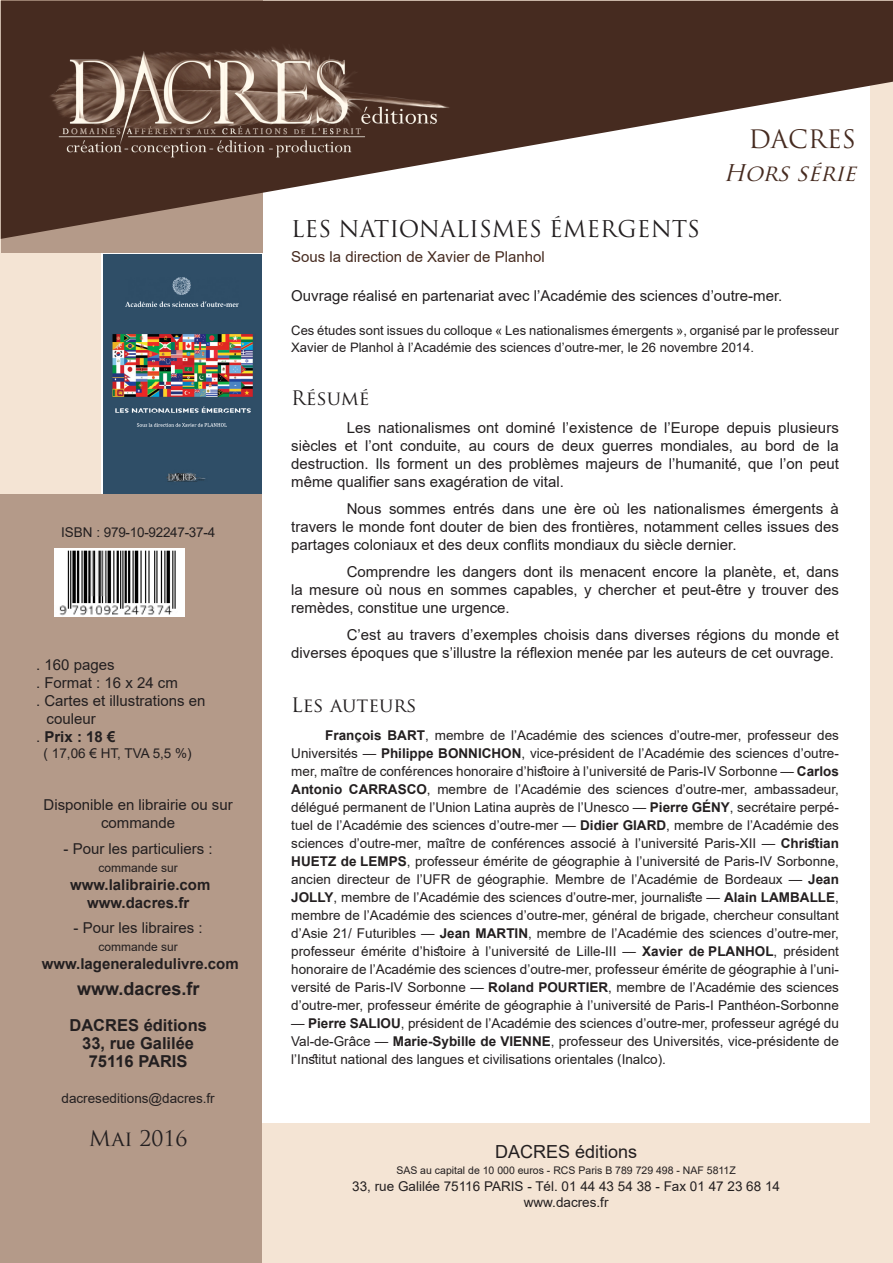
<style>
.page{position:relative;width:893px;height:1263px;background:#fff}
.page>*{position:absolute;margin:0;border:0;box-sizing:border-box;transform-origin:0 0}
.t1{font:24.75px "Trajan Pro";color:#462b20}
.t2{font:22.5px "Trajan Pro";color:#231f20}
.t3{font:italic 22.5px "Trajan Pro";color:#462b20}
.t4{font:21px "Trajan Pro";color:#231f20}
.t5{font:19.5px "Trajan Pro";color:#231f20}
.t6{font:18px "Arial";color:#231f20}
.t7{font:700 18px "Arial";color:#231f20}
.t8{font:700 16.5px "Arial";color:#231f20}
.texte_courant{font:15px/18px "Arial";color:#231f20;text-align:justify}
.t9{font:700 15px "Arial";color:#231f20}
.t10{font:15px "Arial";color:#462b20}
.A_-_texte_courant{font:13.5px/18px "Arial";color:#231f20;text-align:justify}
.A_-_texte_courant-2{font:13.5px "Arial";letter-spacing:-.02em;color:#231f20}
.t11{font:13.05px/16.5px "Arial";color:#231f20}
.t12{font:12px "Arial";color:#231f20}
.t13{font:10.5px "Arial";color:#231f20}
.s1{font-weight:400}
.s2{font-weight:700}
</style>
<div class="page">
<div style="left:1px;top:0;width:892px;height:1263px;background:#f4e4d4"></div>
<div style="left:102px;top:28px;width:768px;height:1095px;background:#fff"></div>
<div style="left:0;top:495px;width:261px;height:768px;background:#b49a89"></div>
<div style="left:1px;top:1px;width:261px;height:252px;background:#b49a89"></div>
<svg style="left:1px;top:1px;width:892px;height:238px"></svg>
<img style="left:28px;top:0;width:438px;height:206px">
<img style="left:104px;top:255px;width:157px;height:238px">
<img style="left:55px;top:548px;width:129px;height:69px">
<p class="A_-_texte_courant-2" style="left:61px;top:523px;width:156px">ISBN : 979-10-92247-37-4</p>
<p class="texte_courant" style="left:36px;top:655px;width:80px">. 160 pages</p>
<p class="texte_courant" style="left:36px;top:673px;width:143px">. Format : 16 x 24 cm</p>
<p class="texte_courant" style="left:47px;top:691px;width:160px;text-indent:-10px">. Cartes et illustrations en couleur</p>
<p class="t9" style="left:36px;top:726px;width:81px"><span class="s1">.</span> Prix : 18 €</p>
<p class="A_-_texte_courant" style="left:44px;top:744px;width:150px">( 17,06 € HT, TVA 5,5 %)</p>
<p class="texte_courant" style="left:44px;top:796px;width:191px;text-align:center">Disponible en librairie ou sur commande</p>
<p class="texte_courant" style="left:64px;top:839px;width:151px">- Pour les particuliers :</p>
<p class="t12" style="left:99px;top:859px;width:81px">commande sur</p>
<p class="t9" style="left:70px;top:874px;width:142px">www.lalibrairie.com</p>
<p class="t9" style="left:87px;top:892px;width:103px">www.dacres.fr</p>
<p class="texte_courant" style="left:74px;top:919px;width:131px">- Pour les libraires :</p>
<p class="t12" style="left:99px;top:939px;width:81px">commande sur</p>
<p class="t9" style="left:42px;top:953px;width:199px">www.lageneraledulivre.com</p>
<p class="t7" style="left:77px;top:976px;width:124px">www.dacres.fr</p>
<p class="t8" style="left:69px;top:1013px;width:139px">DACRES éditions</p>
<p class="t8" style="left:82px;top:1031px;width:113px">33, rue Galilée</p>
<p class="t8" style="left:89px;top:1049px;width:100px">75116 PARIS</p>
<p class="A_-_texte_courant" style="left:62px;top:1089px;width:155px">dacreseditions@dacres.fr</p>
<p class="t4" style="left:89px;top:1125px;width:100px">Mai 2016</p>
<p class="t1" style="left:748px;top:123px;width:109px">DACRES</p>
<p class="t3" style="left:724px;top:159px;width:141px">Horssérie</p>
<p class="t2" style="left:291px;top:214px;width:410px">LES NATIONALISMES ÉMERGENTS</p>
<p class="t10" style="left:291px;top:246px;width:255px">Sous la direction de Xavier de Planhol</p>
<p class="texte_courant" style="left:291px;top:286px;width:493px">Ouvrage réalisé en partenariat avec l’Académie des sciences d’outre-mer.</p>
<p class="t11" style="left:291px;top:322px;width:549px">Ces études sont issues du colloque « Les nationalismes émergents », organisé par le professeur<br>Xavier de Planhol à l’Académie des sciences d’outre-mer, le 26 novembre 2014.</p>
<p class="t5" style="left:291px;top:385px;width:80px">Résumé</p>
<p class="texte_courant" style="left:291px;top:419px;width:549px;text-indent:56px">Les nationalismes ont dominé l’existence de l’Europe depuis plusieurs siècles et l’ont conduite, au cours de deux guerres mondiales, au bord de la destruction. Ils forment un des problèmes majeurs de l’humanité, que l’on peut même qualifier sans exagération de vital.</p>
<p class="texte_courant" style="left:291px;top:500px;width:549px;text-indent:56px">Nous sommes entrés dans une ère où les nationalismes émergents à travers le monde font douter de bien des frontières, notamment celles issues des partages coloniaux et des deux conflits mondiaux du siècle dernier.</p>
<p class="texte_courant" style="left:291px;top:563px;width:549px;text-indent:56px">Comprendre les dangers dont ils menacent encore la planète, et, dans la mesure où nous en sommes capables, y chercher et peut-être y trouver des remèdes, constitue une urgence.</p>
<p class="texte_courant" style="left:291px;top:626px;width:549px;text-indent:56px">C’est au travers d’exemples choisis dans diverses régions du monde et diverses époques que s’illustre la réflexion menée par les auteurs de cet ouvrage.</p>
<p class="t5" style="left:291px;top:692px;width:127px">Les auteurs</p>
<p class="A_-_texte_courant" style="left:291px;top:726px;width:549px;text-indent:34px"><span class="s2">François BART</span>, membre de l’Académie des sciences d’outre-mer, professeur des Universités — <span class="s2">Philippe BONNICHON</span>, vice-président de l’Académie des sciences d’outre&shy;mer, maître de conférences honoraire d’histoire à l’université de Paris-IV Sorbonne — <span class="s2">Carlos Antonio CARRASCO</span>, membre de l’Académie des sciences d’outre-mer, ambassadeur, délégué permanent de l’Union Latina auprès de l’Unesco — <span class="s2">Pierre GÉNY</span>, secrétaire perpé&shy;tuel de l’Académie des sciences d’outre-mer — <span class="s2">Didier GIARD</span>, membre de l’Académie des sciences d’outre-mer, maître de conférences associé à l’université Paris-XII — <span class="s2">Christian HUETZ de LEMPS</span>, professeur émérite de géographie à l’université de Paris-IV Sorbonne, ancien directeur de l’UFR de géographie. Membre de l’Académie de Bordeaux — <span class="s2">Jean JOLLY</span>, membre de l’Académie des sciences d’outre-mer, journaliste — <span class="s2">Alain LAMBALLE</span>, membre de l’Académie des sciences d’outre-mer, général de brigade, chercheur consultant d’Asie 21/ Futuribles — <span class="s2">Jean MARTIN</span>, membre de l’Académie des sciences d’outre-mer, professeur émérite d’histoire à l’université de Lille-III — <span class="s2">Xavier de PLANHOL</span>, président honoraire de l’Académie des sciences d’outre-mer, professeur émérite de géographie à l’uni&shy;versité de Paris-IV Sorbonne — <span class="s2">Roland POURTIER</span>, membre de l’Académie des sciences d’outre-mer, professeur émérite de géographie à l’université de Paris-I Panthéon-Sorbonne</p>
<p class="A_-_texte_courant" style="left:291px;top:1014px;width:549px">— <span class="s2">Pierre SALIOU</span>, président de l’Académie des sciences d’outre-mer, professeur agrégé du Val-de-Grâce — <span class="s2">Marie-Sybille de VIENNE</span>, professeur des Universités, vice-présidente de l’Institut national des langues et civilisations orientales (Inalco).</p>
<p class="t6" style="left:495px;top:1139px;width:144px">DACRES éditions</p>
<p class="t13" style="left:396px;top:1163px;width:341px">SAS au capital de 10 000 euros - RCS Paris B 789 729 498 - NAF 5811Z</p>
<p class="A_-_texte_courant" style="left:352px;top:1177px;width:429px">33, rue Galilée 75116 PARIS - Tél. 01 44 43 54 38 - Fax 01 47 23 68 14</p>
<p class="A_-_texte_courant" style="left:524px;top:1193px;width:86px">www.dacres.fr</p>
</div>
